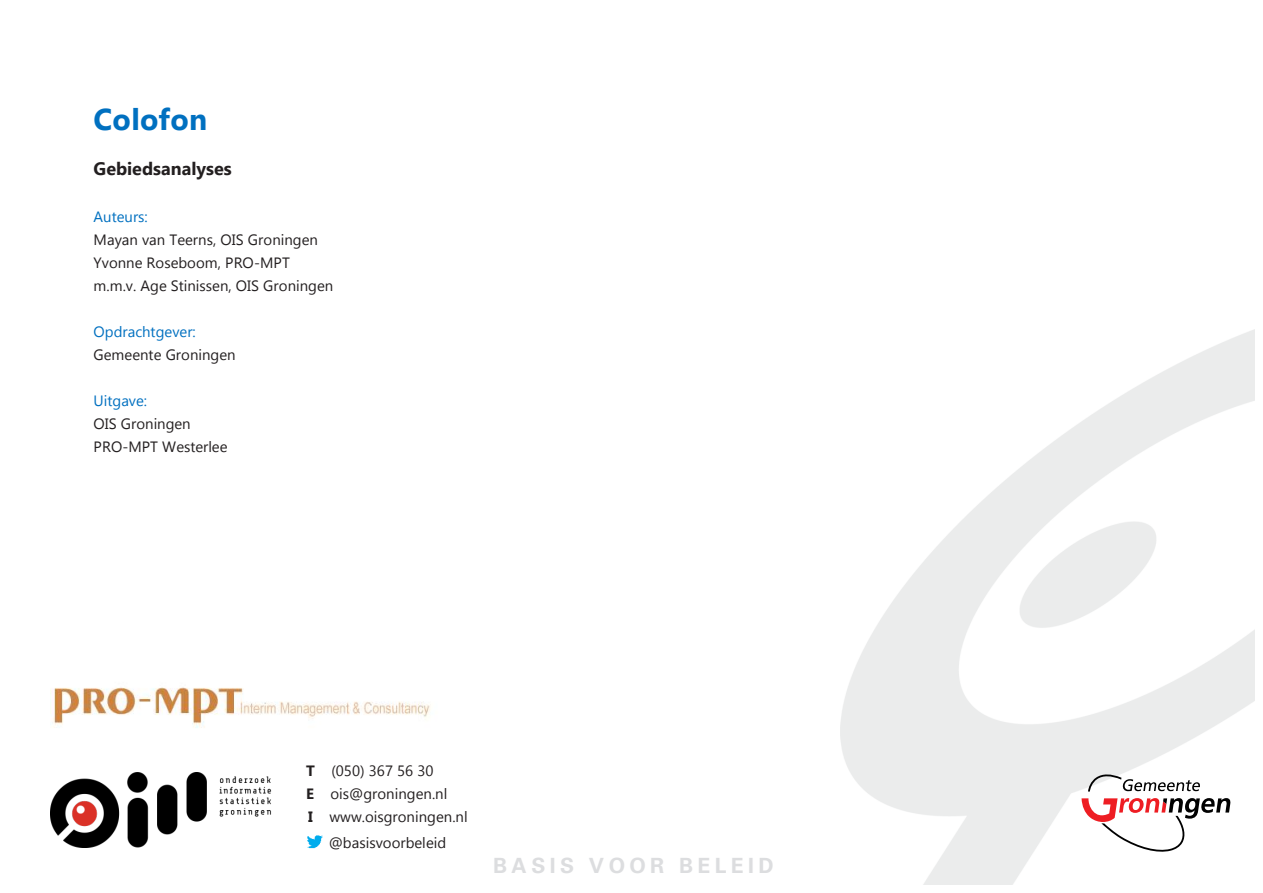
<style>
.page{position:relative;width:1263px;height:893px;background:#fff}
.page>*{position:absolute;margin:0;border:0;box-sizing:border-box;transform-origin:0 0}
.t1{font:700 30px "Gadugi";letter-spacing:.01em;color:#0070c0}
.t2{font:21px "Univers";letter-spacing:.21em;color:#dcdddf}
.t3{font:700 18px "Gadugi";color:#231f20}
.t4{font:15px/23px "Gadugi";color:#231f20}
.s1{color:#0070c0}
.s2{font-weight:700}
</style>
<div class="page">
<img style="left:51px;top:773px;width:221px;height:75px">
<img style="left:307px;top:835px;width:16px;height:14px">
<img style="left:52px;top:687px;width:378px;height:41px">
<svg style="left:1081px;top:773px;width:150px;height:79px"></svg>
<p class="t1" style="left:94px;top:101px;width:115px">Colofon</p>
<p class="t3" style="left:94px;top:158px;width:140px">Gebiedsanalyses</p>
<p class="t4" style="left:94px;top:205px;width:241px"><span class="s1">Auteurs:<br></span>Mayan van Teerns, OIS Groningen<br>Yvonne Roseboom, PRO-MPT m.m.v. Age Stinissen, OIS Groningen</p>
<p class="t4" style="left:94px;top:320px;width:144px"><span class="s1">Opdrachtgever:<br></span>Gemeente Groningen</p>
<p class="t4" style="left:94px;top:389px;width:136px"><span class="s1">Uitgave:<br></span>OIS Groningen<br>PRO-MPT Westerlee</p>
<p class="t4" style="left:306px;top:759px;width:163px"><span class="s2">T</span> (050) 367 56 30<br><span class="s2">E</span> ois@groningen.nl<br><span class="s2">I</span> www.oisgroningen.nl</p>
<p class="t4" style="left:329px;top:831px;width:119px">@basisvoorbeleid</p>
<p class="t2" style="left:493px;top:853px;width:282px">BASIS VOOR BELEID</p>
</div>
